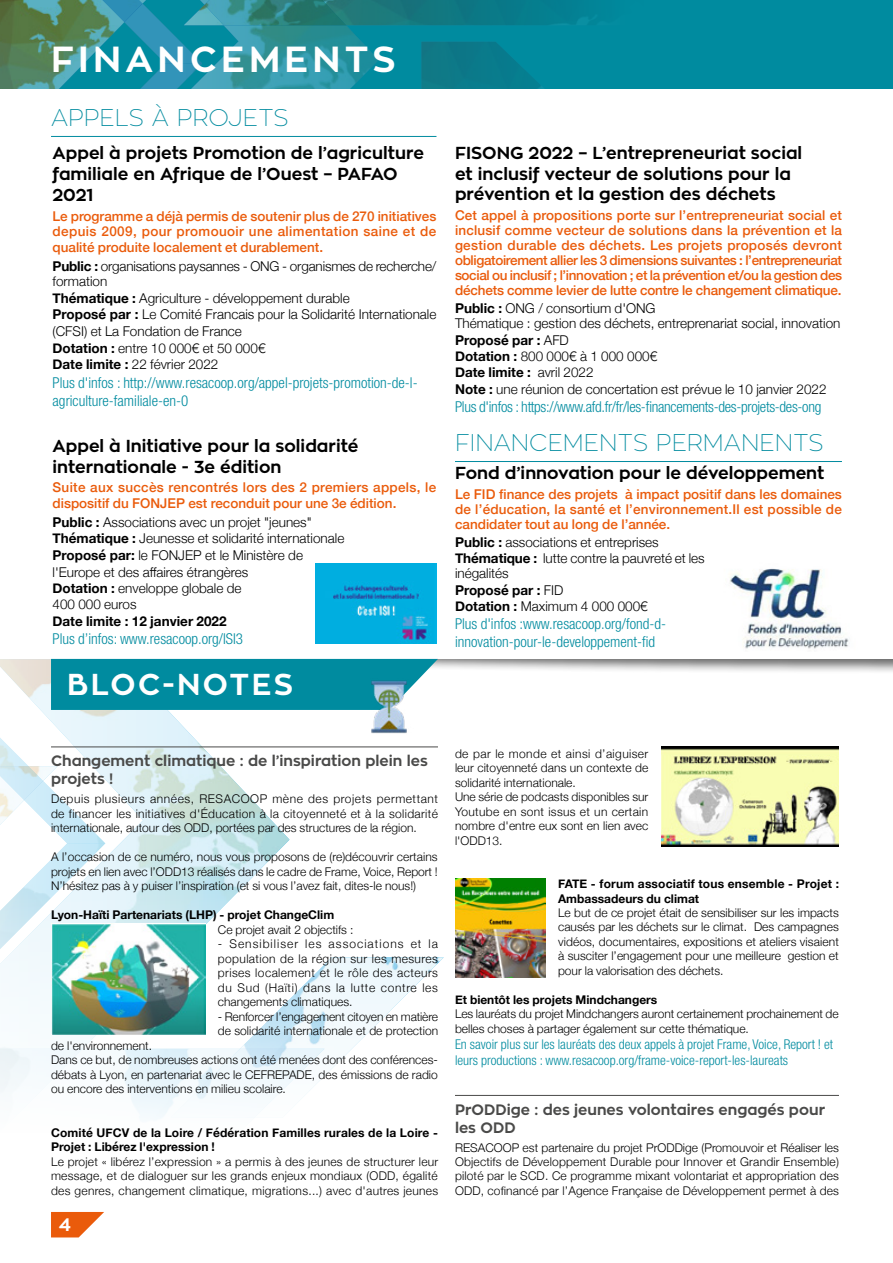
<style>
.page{position:relative;width:893px;height:1263px;background:#fff}
.page>*{position:absolute;margin:0;border:0;box-sizing:border-box;transform-origin:0 0}
.t1{font:700 36px "Zona Pro";letter-spacing:.12em;color:#fff}
.t2{font:700 30px "Zona Pro";letter-spacing:.08em;color:#fff}
.t3{font:100 24px "Zona Pro";color:#008b9f}
.t4{font:700 18px "Zona Pro";color:#fff}
.t5{font:700 17.25px/21.1px "Zona Pro";color:#000}
.t6{font:300 condensed 15px/18.5px "Helvetica Neue";color:#008b9f}
.t7{font:700 15px/18px "Zona Pro";color:#4a4a49}
.t8{font:300 condensed 15px "Helvetica Neue";letter-spacing:-.02em;color:#008b9f}
.t9{font:300 13.5px/16.5px "Helvetica Neue";color:#000}
.t10{font:500 13.5px/15px "Helvetica Neue";color:#ea5b0b;text-align:justify}
.t11{font:300 condensed 13.5px/16.2px "Helvetica Neue";color:#008b9f}
.t12{font:700 13.5px "Helvetica Neue";color:#000}
.t13{font:300 12px/14.4px "Helvetica Neue";color:#000;text-align:justify}
.t14{font:700 12px/14.4px "Helvetica Neue";color:#000}
.s1{font-weight:700}
</style>
<div class="page">
<div style="left:0;top:0;width:893px;height:89px;background:#008b9f"></div>
<svg style="left:0;top:0;width:582px;height:89px"></svg>
<svg style="left:0;top:602px;width:893px;height:517px"></svg>
<svg style="left:51px;top:1212px;width:53px;height:25px"></svg>
<hr style="left:51px;top:136px;width:385px;height:1px;background:#008b9f">
<hr style="left:455px;top:1095px;width:384px;height:1px;background:#4a4a49">
<hr style="left:51px;top:747px;width:387px;height:1px;background:#4a4a49">
<img style="left:361px;top:679px;width:55px;height:55px">
<img style="left:52px;top:924px;width:153px;height:110px">
<img style="left:661px;top:746px;width:178px;height:100px">
<img style="left:455px;top:879px;width:90px;height:99px">
<img style="left:316px;top:563px;width:120px;height:81px">
<img style="left:717px;top:568px;width:141px;height:83px">
<hr style="left:455px;top:461px;width:387px;height:1px;background:#008b9f">
<h1 class="t1" style="left:51px;top:36px;width:346px">FINANCEMENTS</h1>
<h3 class="t3" style="left:51px;top:102px;width:239px">APPELS À PROJETS</h3>
<h3 class="t5" style="left:53px;top:142px;width:373px">Appel à projets Promotion de l’agriculture familiale en Afrique de l’Ouest – PAFAO<br>2021</h3>
<p class="t10" style="left:53px;top:207px;width:385px;line-height:15.5px">Le programme a déjà permis de soutenir plus de 270 initiatives depuis 2009, pour promouoir une alimentation saine et de qualité produite localement et durablement.</p>
<p class="t9" style="left:53px;top:257px;width:385px"><span class="s1">Public :</span> organisations paysannes - ONG - organismes de recherche/ formation<br><span class="s1">Thématique :</span> Agriculture - développement durable<br><span class="s1">Proposé par :</span> Le Comité Francais pour la Solidarité Internationale (CFSI) et La Fondation de France<br><span class="s1">Dotation :</span> entre 10 000€ et 50 000€<br><span class="s1">Date limite :</span> 22 février 2022</p>
<p class="t6" style="left:53px;top:373px;width:367px">Plus d'infos : http://www.resacoop.org/appel-projets-promotion-de-l&shy;agriculture-familiale-en-0</p>
<h3 class="t5" style="left:53px;top:435px;width:307px">Appel à Initiative pour la solidarité internationale - 3e édition</h3>
<p class="t10" style="left:53px;top:479px;width:385px;line-height:15.5px">Suite aux succès rencontrés lors des 2 premiers appels, le dispositif du FONJEP est reconduit pour une 3e édition.</p>
<p class="t9" style="left:53px;top:513px;width:293px"><span class="s1">Public :</span> Associations avec un projet "jeunes" <span class="s1">Thématique :</span> Jeunesse et solidarité internationale <span class="s1">Proposé par:</span> le FONJEP et le Ministère de l'Europe et des affaires étrangères<br><span class="s1">Dotation :</span> enveloppe globale de<br>400 000 euros</p>
<p class="t12" style="left:53px;top:610px;width:176px">Date limite : 12 janvier 2022</p>
<p class="t6" style="left:53px;top:629px;width:192px">Plus d’infos: www.resacoop.org/ISI3</p>
<h2 class="t2" style="left:67px;top:664px;width:227px">BLOC-NOTES</h2>
<h3 class="t5" style="left:455px;top:142px;width:349px;line-height:20.7px">FISONG 2022 – L’entrepreneuriat social et inclusif vecteur de solutions pour la prévention et la gestion des déchets</h3>
<p class="t10" style="left:455px;top:206px;width:389px">Cet appel à propositions porte sur l’entrepreneuriat social et inclusif comme vecteur de solutions dans la prévention et la gestion durable des déchets. Les projets proposés devront obligatoirement allier les 3 dimensions suivantes : l’entrepreneuriat social ou inclusif ; l’innovation ; et la prévention et/ou la gestion des déchets comme levier de lutte contre le changement climatique.</p>
<p class="t9" style="left:455px;top:300px;width:387px;line-height:16px"><span class="s1">Public :</span> ONG / consortium d'ONG<br>Thématique : gestion des déchets, entreprenariat social, innovation <span class="s1">Proposé par :</span> AFD<br><span class="s1">Dotation :</span> 800 000€ à 1 000 000€<br><span class="s1">Date limite :</span> avril 2022<br><span class="s1">Note :</span> une réunion de concertation est prévue le 10 janvier 2022</p>
<p class="t8" style="left:455px;top:398px;width:368px">Plus d'infos : https://www.afd.fr/fr/les-financements-des-projets-des-ong</p>
<h3 class="t3" style="left:455px;top:428px;width:370px">FINANCEMENTS PERMANENTS</h3>
<h3 class="t5" style="left:455px;top:463px;width:371px">Fond d’innovation pour le développement</h3>
<p class="t10" style="left:455px;top:485px;width:388px">Le FID finance des projets à impact positif dans les domaines de l’éducation, la santé et l’environnement.Il est possible de candidater tout au long de l’année.</p>
<p class="t9" style="left:455px;top:533px;width:251px;line-height:15.9px"><span class="s1">Public :</span> associations et entreprises<br><span class="s1">Thématique :</span> lutte contre la pauvreté et les inégalités<br><span class="s1">Proposé par :</span> FID<br><span class="s1">Dotation :</span> Maximum 4 000 000€</p>
<p class="t6" style="left:455px;top:615px;width:213px;line-height:18px">Plus d'infos :www.resacoop.org/fond-d&shy;innovation-pour-le-developpement-fid</p>
<p class="t7" style="left:51px;top:752px;width:378px">Changement climatique : de l’inspiration plein les projets !</p>
<p class="t13" style="left:51px;top:791px;width:389px">Depuis plusieurs années, RESACOOP mène des projets permettant de financer les initiatives d'Éducation à la citoyenneté et à la solidarité internationale, autour des ODD, portées par des structures de la région.</p>
<p class="t13" style="left:51px;top:849px;width:388px">A l’occasion de ce numéro, nous vous proposons de (re)découvrir certains projets en lien avec l’ODD13 réalisés dans le cadre de Frame, Voice, Report !<br>N’hésitez pas à y puiser l’inspiration (et si vous l’avez fait, dites-le nous!)</p>
<p class="t14" style="left:51px;top:908px;width:285px">Lyon-Haïti Partenariats (LHP) - projet ChangeClim</p>
<p class="t13" style="left:218px;top:921px;width:137px">Ce projet avait 2 objectifs :</p>
<p class="t13" style="left:218px;top:936px;width:222px">- Sensibiliser les associations et la population de la région sur les mesures prises localement et le rôle des acteurs du Sud (Haïti) dans la lutte contre les changements climatiques.</p>
<p class="t13" style="left:218px;top:1008px;width:222px">- Renforcer l’engagement citoyen en matière de solidarité internationale et de protection</p>
<p class="t13" style="left:51px;top:1037px;width:388px;text-align:left">de l'environnement.<br>Dans ce but, de nombreuses actions ont été menées dont des conférences&shy;débats à Lyon, en partenariat avec le CEFREPADE, des émissions de radio ou encore des interventions en milieu scolaire.</p>
<p class="t14" style="left:51px;top:1126px;width:388px">Comité UFCV de la Loire / Fédération Familles rurales de la Loire -<br>Projet : Libérez l'expression !</p>
<p class="t13" style="left:51px;top:1153px;width:389px">Le projet « libérez l’expression » a permis à des jeunes de structurer leur message, et de dialoguer sur les grands enjeux mondiaux (ODD, égalité des genres, changement climatique, migrations...) avec d'autres jeunes</p>
<h3 class="t4" style="left:59px;top:1213px;width:14px">4</h3>
<p class="t13" style="left:455px;top:745px;width:195px;text-align:left">de par le monde et ainsi d’aiguiser leur citoyenneté dans un contexte de solidarité internationale.<br>Une série de podcasts disponibles sur<br>Youtube en sont issus et un certain nombre d'entre eux sont en lien avec l'ODD13.</p>
<p class="t14" style="left:558px;top:877px;width:282px">FATE - forum associatif tous ensemble - Projet :<br>Ambassadeurs du climat</p>
<p class="t13" style="left:558px;top:905px;width:282px">Le but de ce projet était de sensibiliser sur les impacts causés par les déchets sur le climat. Des campagnes vidéos, documentaires, expositions et ateliers visaient à susciter l’engagement pour une meilleure gestion et pour la valorisation des déchets.</p>
<p class="t14" style="left:455px;top:992px;width:204px">Et bientôt les projets Mindchangers</p>
<p class="t13" style="left:455px;top:1006px;width:385px">Les lauréats du projet Mindchangers auront certainement prochainement de belles choses à partager également sur cette thématique.</p>
<p class="t11" style="left:455px;top:1036px;width:379px">En savoir plus sur les lauréats des deux appels à projet Frame, Voice, Report ! et leurs productions : www.resacoop.org/frame-voice-report-les-laureats</p>
<p class="t7" style="left:455px;top:1100px;width:372px">PrODDige : des jeunes volontaires engagés pour les ODD￼</p>
<p class="t13" style="left:455px;top:1139px;width:385px">RESACOOP est partenaire du projet PrODDige (Promouvoir et Réaliser les Objectifs de Développement Durable pour Innover et Grandir Ensemble) piloté par le SCD. Ce programme mixant volontariat et appropriation des ODD, cofinancé par l’Agence Française de Développement permet à des</p>
</div>
